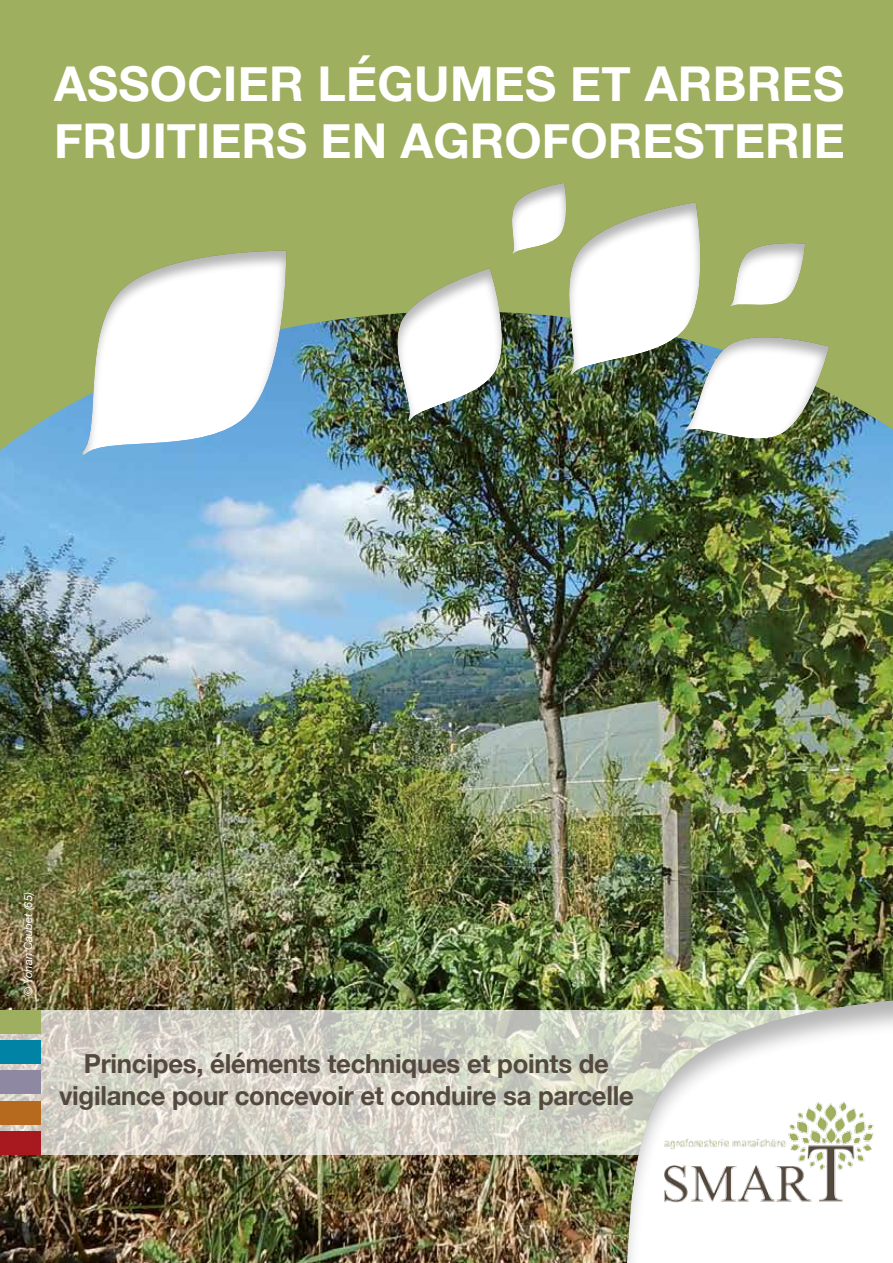
<style>
.page{position:relative;width:893px;height:1263px;background:#fff}
.page>*{position:absolute;margin:0;border:0;box-sizing:border-box;transform-origin:0 0}
.t1{font:700 48px/57.6px "Helvetica Neue";color:#fff}
.t2{font:700 26.25px/31.5px "Helvetica Neue";letter-spacing:-.01em;color:#54493e;text-align:center}
.t3{font:italic 11.25px "Helvetica Neue";color:#fff}
</style>
<div class="page">
<img style="left:0;top:466px;width:893px;height:797px">
<svg style="left:0;top:1010px;width:488px;height:145px;background:#d5d3c8"></svg>
<div style="left:0;top:0;width:893px;height:466px;background:#9faf60"></div>
<svg style="left:16px;top:186px;width:334px;height:334px"></svg>
<img style="left:488px;top:878px;width:405px;height:385px">
<img style="left:652px;top:1084px;width:231px;height:134px">
<div style="left:0;top:1010px;width:41px;height:23px;background:#9faf60"></div>
<div style="left:0;top:1040px;width:41px;height:24px;background:#0083a5"></div>
<div style="left:0;top:1071px;width:41px;height:23px;background:#8f88a3"></div>
<div style="left:0;top:1101px;width:41px;height:23px;background:#b56a1e"></div>
<div style="left:0;top:1131px;width:41px;height:24px;background:#a7191f"></div>
<img style="left:358px;top:165px;width:498px;height:312px">
<h1 class="t1" style="left:54px;top:56px;width:792px">ASSOCIER LÉGUMES ET ARBRES<br>FRUITIERS EN AGROFORESTERIE</h1>
<p class="t3" style="left:20px;top:996px;width:106px;rotate:-90deg">© Yohan Caubet (65)</p>
<p class="t2" style="left:59px;top:1049px;width:576px">Principes, éléments techniques et points de vigilance pour concevoir et conduire sa parcelle</p>
</div>
